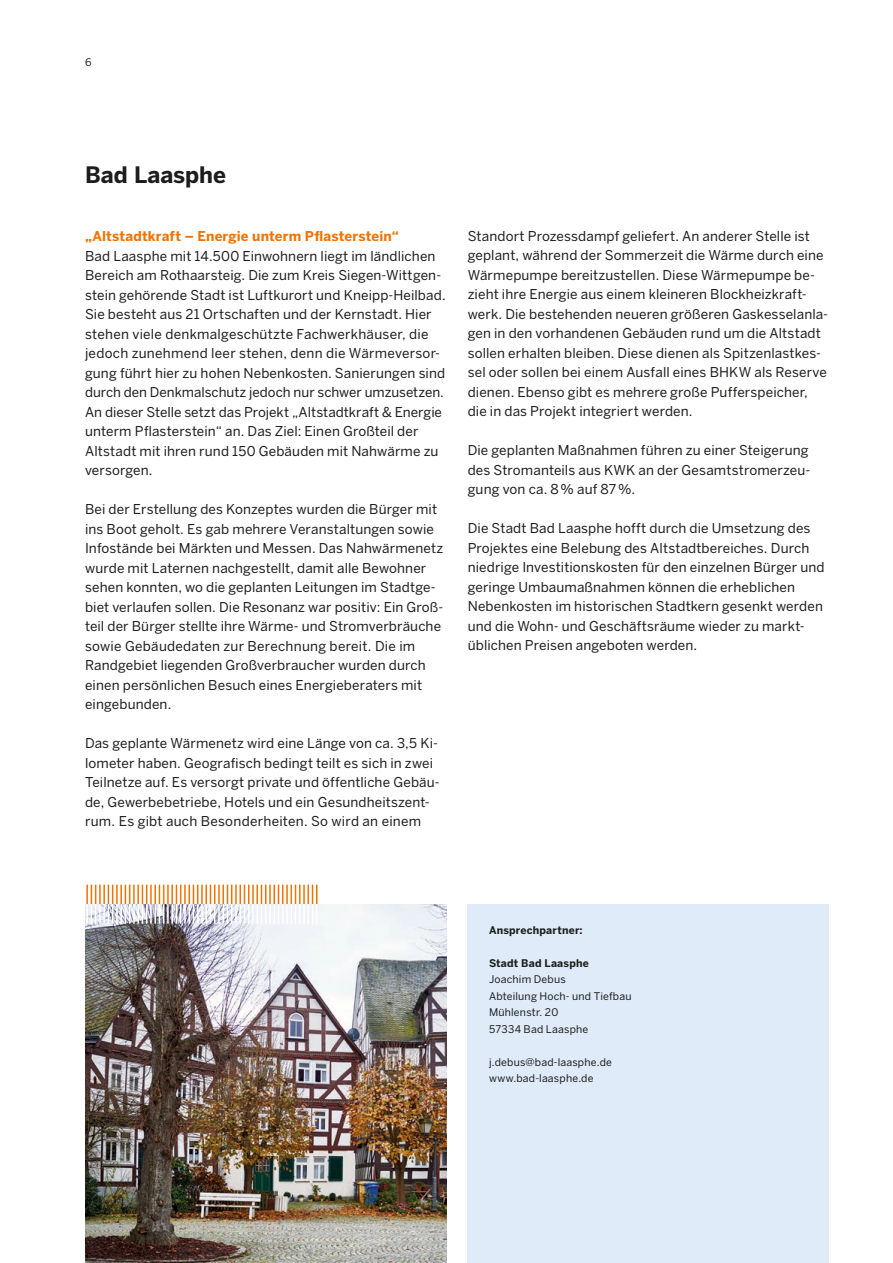
<style>
.page{position:relative;width:893px;height:1263px;background:#fff}
.page>*{position:absolute;margin:0;border:0;box-sizing:border-box;transform-origin:0 0}
.t1{font:700 22.5px "Benton Sans";color:#1d1d1b}
.t2{font:13.5px/19.5px "Benton Sans";letter-spacing:.01em;color:#1d1d1b}
.t3{font:700 13.5px "Benton Sans";letter-spacing:.01em;color:#ee7303}
.t4{font:10.5px/16.5px "Benton Sans";letter-spacing:.02em;color:#1d1d1b}
.t5{font:700 10.5px "Benton Sans";letter-spacing:.02em;color:#1d1d1b}
</style>
<div class="page">
<div style="left:468px;top:904px;width:361px;height:359px;background:#dfebf9"></div>
<img style="left:85px;top:904px;width:361px;height:359px">
<svg style="left:86px;top:885px;width:232px;height:39px"></svg>
<hr style="left:316px;top:904px;width:2px;height:20px;background:#fff">
<p class="t4" style="left:85px;top:53px;width:8px">6</p>
<h1 class="t1" style="left:85px;top:161px;width:143px">Bad Laasphe</h1>
<p class="t3" style="left:85px;top:228px;width:315px">„Altstadtkraft – Energie unterm Pflasterstein“</p>
<p class="t2" style="left:85px;top:246px;width:362px">Bad Laasphe mit 14.500 Einwohnern liegt im ländlichen Bereich am Rothaarsteig. Die zum Kreis Siegen-Wittgen&shy;stein gehörende Stadt ist Luftkurort und Kneipp-Heilbad.<br>Sie besteht aus 21 Ortschaften und der Kernstadt. Hier stehen viele denkmalgeschützte Fachwerkhäuser, die jedoch zunehmend leer stehen, denn die Wärmeversor&shy;gung führt hier zu hohen Nebenkosten. Sanierungen sind durch den Denkmalschutz jedoch nur schwer umzusetzen.<br>An dieser Stelle setzt das Projekt „Altstadtkraft &amp; Energie unterm Pflasterstein“ an. Das Ziel: Einen Großteil der Altstadt mit ihren rund 150 Gebäuden mit Nahwärme zu versorgen.</p>
<p class="t2" style="left:85px;top:499px;width:360px">Bei der Erstellung des Konzeptes wurden die Bürger mit ins Boot geholt. Es gab mehrere Veranstaltungen sowie Infostände bei Märkten und Messen. Das Nahwärmenetz wurde mit Laternen nachgestellt, damit alle Bewohner sehen konnten, wo die geplanten Leitungen im Stadtge&shy;biet verlaufen sollen. Die Resonanz war positiv: Ein Groß&shy;teil der Bürger stellte ihre Wärme- und Stromverbräuche sowie Gebäudedaten zur Berechnung bereit. Die im Randgebiet liegenden Großverbraucher wurden durch einen persönlichen Besuch eines Energieberaters mit eingebunden.</p>
<p class="t2" style="left:85px;top:733px;width:356px">Das geplante Wärmenetz wird eine Länge von ca. 3,5 Ki&shy;lometer haben. Geografisch bedingt teilt es sich in zwei Teilnetze auf. Es versorgt private und öffentliche Gebäu&shy;de, Gewerbebetriebe, Hotels und ein Gesundheitszent&shy;rum. Es gibt auch Besonderheiten. So wird an einem</p>
<p class="t2" style="left:468px;top:226px;width:362px">Standort Prozessdampf geliefert. An anderer Stelle ist geplant, während der Sommerzeit die Wärme durch eine Wärmepumpe bereitzustellen. Diese Wärmepumpe be&shy;zieht ihre Energie aus einem kleineren Blockheizkraft&shy;werk. Die bestehenden neueren größeren Gaskesselanla&shy;gen in den vorhandenen Gebäuden rund um die Altstadt sollen erhalten bleiben. Diese dienen als Spitzenlastkes&shy;sel oder sollen bei einem Ausfall eines BHKW als Reserve dienen. Ebenso gibt es mehrere große Pufferspeicher, die in das Projekt integriert werden.</p>
<p class="t2" style="left:468px;top:441px;width:344px">Die geplanten Maßnahmen führen zu einer Steigerung des Stromanteils aus KWK an der Gesamtstromerzeu&shy;gung von ca. 8% auf 87%.</p>
<p class="t2" style="left:468px;top:519px;width:358px">Die Stadt Bad Laasphe hofft durch die Umsetzung des Projektes eine Belebung des Altstadtbereiches. Durch niedrige Investitionskosten für den einzelnen Bürger und geringe Umbaumaßnahmen können die erheblichen Nebenkosten im historischen Stadtkern gesenkt werden und die Wohn- und Geschäftsräume wieder zu markt&shy;üblichen Preisen angeboten werden.</p>
<p class="t5" style="left:489px;top:924px;width:95px">Ansprechpartner:</p>
<p class="t5" style="left:489px;top:957px;width:101px">Stadt Bad Laasphe</p>
<p class="t4" style="left:489px;top:971px;width:144px">Joachim Debus<br>Abteilung Hoch- und Tiefbau<br>Mühlenstr. 20<br>57334 Bad Laasphe</p>
<p class="t4" style="left:489px;top:1053px;width:124px">j.debus@bad-laasphe.de www.bad-laasphe.de</p>
</div>
